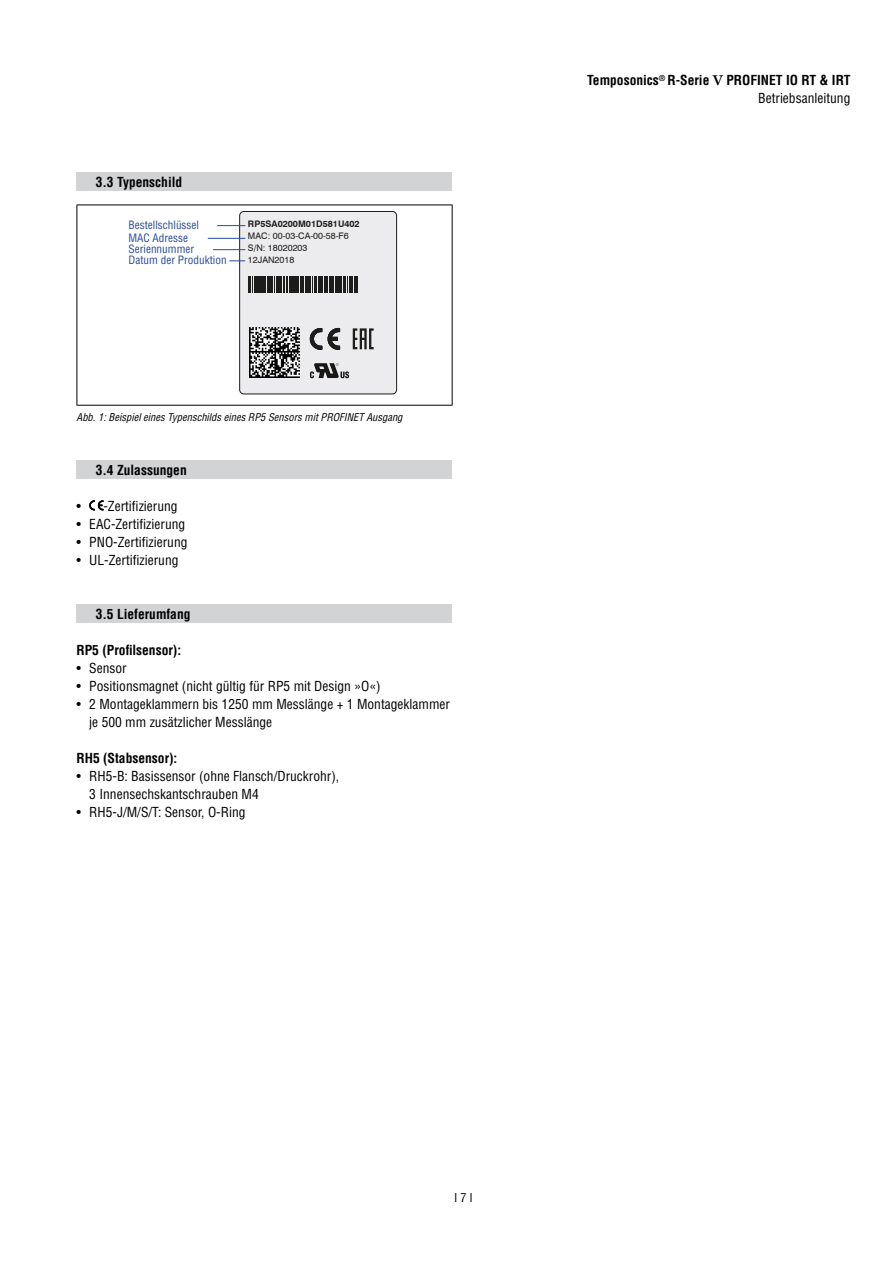
<style>
.page{position:relative;width:893px;height:1263px;background:#fff}
.page>*{position:absolute;margin:0;border:0;box-sizing:border-box;transform-origin:0 0}
.t1{font:condensed 13.5px/18px "Helvetica LT Std";color:#000}
.t2{font:700 condensed 13.5px "Helvetica LT Pro";color:#000}
.t3{font:700 condensed 13.5px/18px "Helvetica LT Std";color:#000;text-align:right}
.t4{font:condensed 12px "Helvetica LT Std";color:#000}
.t5{font:condensed 11.25px/12.8px "Helvetica LT Std";color:#294b9a}
.t6{font:italic condensed 10.5px "Helvetica LT Std";color:#000}
.t7{font:9px/12px "Swiss 721 BT";color:#1d1d1b}
.t8{font:700 9px "Swiss 721 BT";color:#1d1d1b}
.s1{font-family:"Century Schoolbook";font-stretch:normal}
.s2{font-weight:400}
</style>
<div class="page">
<div style="left:77px;top:173px;width:375px;height:18px;background:#d1d3d4"></div>
<div style="left:77px;top:461px;width:375px;height:18px;background:#d1d3d4"></div>
<div style="left:77px;top:605px;width:375px;height:18px;background:#d1d3d4"></div>
<svg style="left:89px;top:500px;width:14px;height:10px"></svg>
<hr style="left:77px;top:205px;width:375px;height:1px;background:#000">
<hr style="left:77px;top:205px;width:1px;height:200px;background:#000">
<hr style="left:452px;top:205px;width:1px;height:200px;background:#000">
<hr style="left:77px;top:405px;width:375px;height:1px;background:#000">
<div style="left:239px;top:211px;width:158px;height:183px;background:#ecebed;border:1px solid #1d1d1b;border-radius:4px"></div>
<svg style="left:310px;top:328px;width:30px;height:22px"></svg>
<svg style="left:353px;top:328px;width:21px;height:21px"></svg>
<svg style="left:248px;top:276px;width:110px;height:17px"></svg>
<img style="left:250px;top:328px;width:50px;height:50px">
<svg style="left:310px;top:363px;width:39px;height:15px"></svg>
<svg style="left:217px;top:225px;width:28px;height:1px"></svg>
<hr style="left:208px;top:238px;width:37px;height:1px;background:#294b9a">
<hr style="left:213px;top:249px;width:32px;height:1px;background:#294b9a">
<svg style="left:229px;top:261px;width:16px;height:1px"></svg>
<p class="t2" style="left:96px;top:173px;width:88px">3.3 Typenschild</p>
<p class="t5" style="left:129px;top:218px;width:72px">Bestellschlüssel<br>MAC Adresse</p>
<p class="t5" style="left:129px;top:254px;width:100px">Datum der Produktion</p>
<p class="t5" style="left:129px;top:242px;width:67px">Seriennummer</p>
<p class="t8" style="left:248px;top:218px;width:113px">RP5SA0200M01D581U402</p>
<p class="t7" style="left:248px;top:229px;width:102px">MAC: 00-03-CA-00-58-F6<br>S/N: 18020203<br>12JAN2018</p>
<p class="t6" style="left:77px;top:410px;width:328px">Abb. 1: Beispiel eines Typenschilds eines RP5 Sensors mit PROFINET Ausgang</p>
<p class="t2" style="left:96px;top:461px;width:93px">3.4 Zulassungen</p>
<p class="t1" style="left:77px;top:497px;width:103px">• -Zertifizierung</p>
<p class="t1" style="left:77px;top:515px;width:110px">• EAC-Zertifizierung</p>
<p class="t1" style="left:77px;top:533px;width:112px">• PNO-Zertifizierung</p>
<p class="t1" style="left:77px;top:551px;width:103px">• UL-Zertifizierung</p>
<p class="t2" style="left:96px;top:605px;width:96px">3.5 Lieferumfang</p>
<p class="t2" style="left:77px;top:641px;width:106px">RP5 (Profilsensor):</p>
<p class="t1" style="left:77px;top:659px;width:52px">• Sensor</p>
<p class="t1" style="left:77px;top:677px;width:306px">• Positionsmagnet (nicht gültig für RP5 mit Design »O«)</p>
<p class="t1" style="left:89px;top:695px;width:362px;text-indent:-13px">• 2 Montageklammern bis 1250 mm Messlänge + 1 Montageklammer je 500 mm zusätzlicher Messlänge</p>
<p class="t2" style="left:77px;top:749px;width:102px">RH5 (Stabsensor):</p>
<p class="t1" style="left:89px;top:766px;width:252px;text-indent:-13px">• RH5-B: Basissensor (ohne Flansch/Druckrohr),<br>3 Innensechskantschrauben M4</p>
<p class="t1" style="left:77px;top:802px;width:170px">• RH5-J/M/S/T: Sensor, O-Ring</p>
<p class="t3" style="left:587px;top:71px;width:265px">Temposonics<sup>®</sup> R-Serie <span class="s1">V</span> PROFINET IO RT &amp; IRT<br><span class="s2">Betriebsanleitung</span></p>
<p class="t4" style="left:454px;top:1190px;width:20px">I 7 I</p>
</div>
